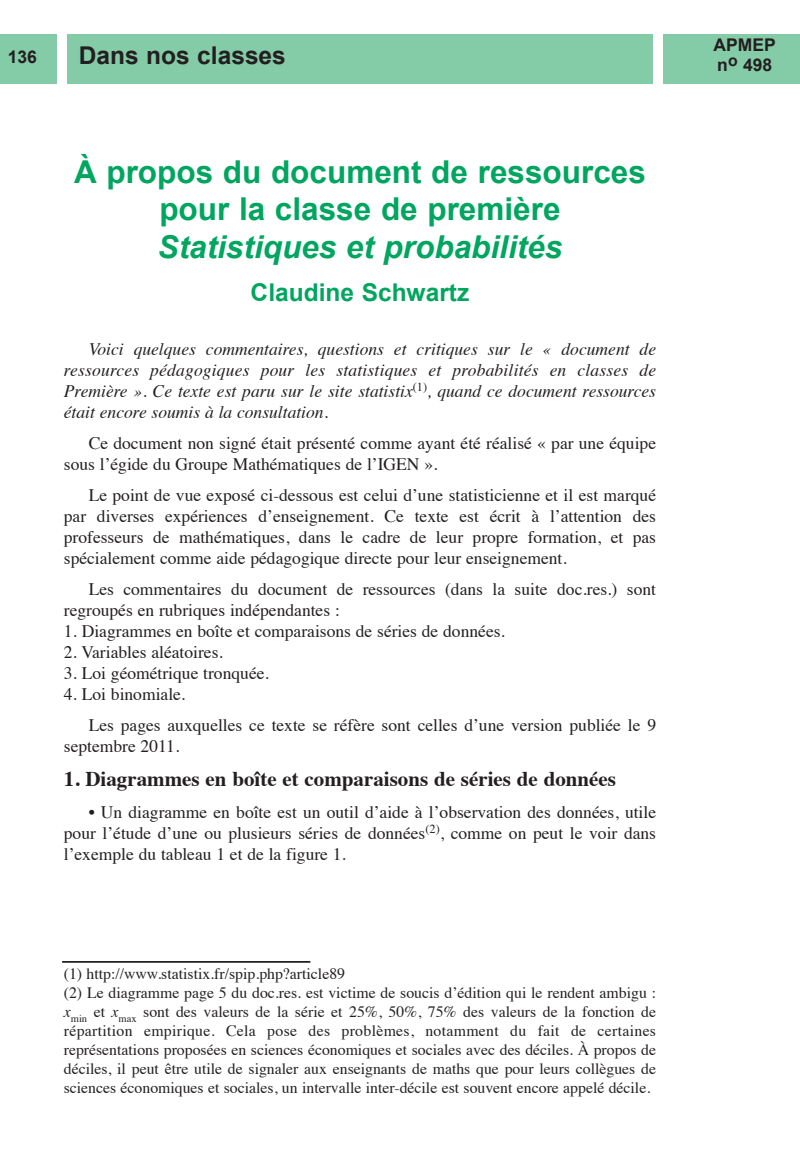
<style>
.page{position:relative;width:800px;height:1163px;background:#fff}
.page>*{position:absolute;margin:0;border:0;box-sizing:border-box;transform-origin:0 0}
.t1{font:700 31.5px/37.8px "Arial";color:#00a65f;text-align:center}
.t2{font:italic 700 31.5px "Arial";color:#00a65f}
.t3{font:700 24.5px "Arial";color:#00a65f}
.t4{font:700 24.5px "Arial";color:#231f20}
.t5{font:700 21px "Times";color:#231f20}
.t6{font:17.5px/21px "Times";color:#231f20}
.t7{font:italic 17.5px/21px "Times";color:#231f20;text-align:justify}
.t8{font:700 17.5px/19.6px "Arial";color:#231f20}
.t9{font:15.75px/18.9px "Times";color:#231f20}
.s1{font-style:italic}
</style>
<div class="page">
<div style="left:0;top:34px;width:57px;height:49px;background:#84cba7"></div>
<div style="left:67px;top:34px;width:585px;height:49px;background:#84cba7"></div>
<div style="left:662px;top:34px;width:137px;height:49px;background:#84cba7"></div>
<hr style="left:62px;top:961px;width:248px;height:1px;background:#231f20">
<p class="t8" style="left:8px;top:47px;width:31px">136</p>
<h2 class="t4" style="left:79px;top:42px;width:208px">Dans nos classes</h2>
<p class="t8" style="left:713px;top:35px;width:64px">APMEP n<sup>o</sup> 498</p>
<h1 class="t1" style="left:74px;top:153px;width:573px">À propos du document de ressources pour la classe de première</h1>
<h1 class="t2" style="left:158px;top:230px;width:406px">Statistiques et probabilités</h1>
<h2 class="t3" style="left:250px;top:279px;width:220px">Claudine Schwartz</h2>
<p class="t7" style="left:64px;top:340px;width:593px;text-indent:25px">Voici quelques commentaires, questions et critiques sur le « document de ressources pédagogiques pour les statistiques et probabilités en classes de Première ». Ce texte est paru sur le site statistix<sup>(1)</sup>, quand ce document ressources était encore soumis à la consultation.</p>
<p class="t6" style="left:64px;top:434px;width:593px;text-indent:25px">Ce document non signé était présenté comme ayant été réalisé « par une équipe sous l’égide du Groupe Mathématiques de l’IGEN ».</p>
<p class="t6" style="left:64px;top:486px;width:593px;text-align:justify;text-indent:25px">Le point de vue exposé ci-dessous est celui d’une statisticienne et il est marqué par diverses expériences d’enseignement. Ce texte est écrit à l’attention des professeurs de mathématiques, dans le cadre de leur propre formation, et pas spécialement comme aide pédagogique directe pour leur enseignement.</p>
<p class="t6" style="left:64px;top:580px;width:593px;text-indent:25px">Les commentaires du document de ressources (dans la suite doc.res.) sont regroupés en rubriques indépendantes :</p>
<p class="t6" style="left:64px;top:622px;width:442px">1. Diagrammes en boîte et comparaisons de séries de données.</p>
<p class="t6" style="left:64px;top:643px;width:160px">2. Variables aléatoires.</p>
<p class="t6" style="left:64px;top:664px;width:206px">3. Loi géométrique tronquée.</p>
<p class="t6" style="left:89px;top:680px;width:568px;line-height:31px;text-indent:-25px">4. Loi binomiale.<br>Les pages auxquelles ce texte se réfère sont celles d’une version publiée le 9</p>
<p class="t6" style="left:64px;top:737px;width:117px">septembre 2011.</p>
<p class="t5" style="left:64px;top:769px;width:553px">1. Diagrammes en boîte et comparaisons de séries de données</p>
<p class="t6" style="left:64px;top:803px;width:593px;text-align:justify;text-indent:25px">• Un diagramme en boîte est un outil d’aide à l’observation des données, utile pour l’étude d’une ou plusieurs séries de données<sup>(2)</sup>, comme on peut le voir dans l’exemple du tableau 1 et de la figure 1.</p>
<p class="t9" style="left:64px;top:966px;width:593px">(1) http://www.statistix.fr/spip.php?article89<br>(2) Le diagramme page 5 du doc.res. est victime de soucis d’édition qui le rendent ambigu : <span class="s1">x</span><sub>min</sub> et <span class="s1">x</span><sub>max</sub> sont des valeurs de la série et 25%, 50%, 75% des valeurs de la fonction de répartition empirique. Cela pose des problèmes, notamment du fait de certaines représentations proposées en sciences économiques et sociales avec des déciles. À propos de déciles, il peut être utile de signaler aux enseignants de maths que pour leurs collègues de sciences économiques et sociales, un intervalle inter-décile est souvent encore appelé décile.</p>
</div>
